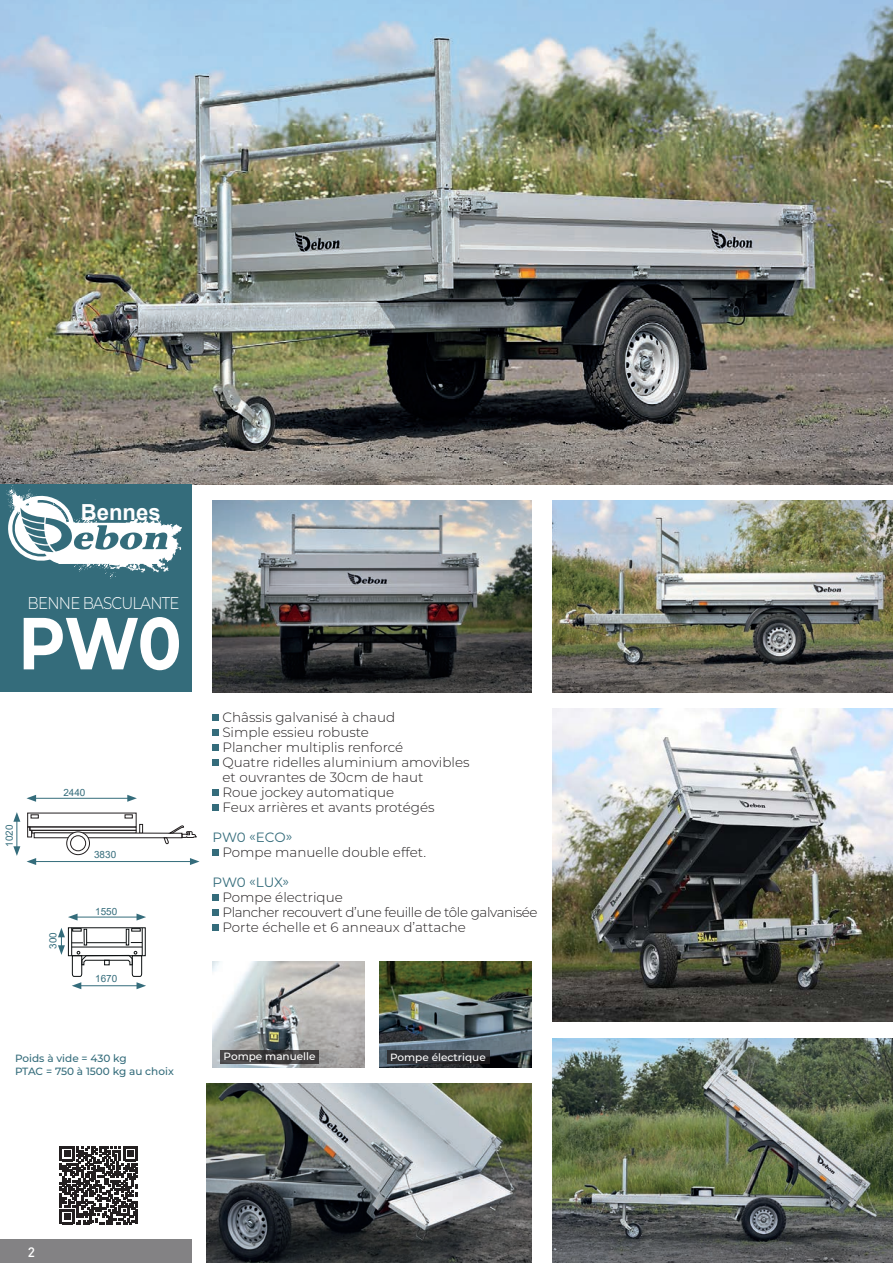
<style>
.page{position:relative;width:893px;height:1263px;background:#fff}
.page>*{position:absolute;margin:0;border:0;box-sizing:border-box;transform-origin:0 0}
.t1{font:700 73.5px "Montserrat";color:#fff;scale:.88 1}
.t2{font:700 22.05px "Arial";color:#fff}
.t3{font:300 17.1px "Montserrat";letter-spacing:-.05em;color:#fff;scale:.88 1}
.t4{font:300 13.5px/15px "Montserrat";color:#231f20}
.t5{font:13.5px "Montserrat";letter-spacing:-.015em;color:#346c7b}
.t6{font:500 13.5px "DIN";color:#fff}
.t7{font:500 10.5px/12.6px "Montserrat";color:#346c7b}
.t8{font:500 10.5px "Montserrat";color:#fff}
.t9{font:9.9px "Arial";color:#346c7b}
</style>
<div class="page">
<img style="left:0;top:0;width:893px;height:485px">
<img style="left:553px;top:708px;width:340px;height:314px">
<img style="left:206px;top:1083px;width:325px;height:180px">
<img style="left:553px;top:500px;width:340px;height:192px">
<img style="left:553px;top:1039px;width:340px;height:224px">
<img style="left:213px;top:961px;width:152px;height:107px">
<img style="left:213px;top:500px;width:318px;height:192px">
<svg style="left:213px;top:714px;width:6px;height:6px"></svg>
<svg style="left:213px;top:729px;width:6px;height:6px"></svg>
<svg style="left:213px;top:744px;width:6px;height:6px"></svg>
<svg style="left:213px;top:759px;width:6px;height:6px"></svg>
<svg style="left:213px;top:789px;width:6px;height:6px"></svg>
<svg style="left:213px;top:804px;width:6px;height:6px"></svg>
<svg style="left:213px;top:849px;width:6px;height:6px"></svg>
<svg style="left:213px;top:894px;width:6px;height:6px"></svg>
<svg style="left:213px;top:909px;width:6px;height:6px"></svg>
<svg style="left:213px;top:924px;width:6px;height:6px"></svg>
<div style="left:0;top:485px;width:191px;height:207px;background:#346c7b"></div>
<div style="left:0;top:1239px;width:191px;height:24px;background:#838284"></div>
<svg style="left:60px;top:1146px;width:78px;height:78px"></svg>
<img style="left:379px;top:961px;width:152px;height:106px">
<svg style="left:220px;top:1050px;width:99px;height:14px"></svg>
<svg style="left:387px;top:1050px;width:103px;height:14px"></svg>
<hr style="left:34px;top:798px;width:96px;height:1px;background:#346c7b">
<svg style="left:27px;top:795px;width:9px;height:7px"></svg>
<svg style="left:127px;top:795px;width:10px;height:7px"></svg>
<hr style="left:34px;top:861px;width:158px;height:1px;background:#346c7b">
<svg style="left:27px;top:858px;width:9px;height:7px"></svg>
<svg style="left:190px;top:858px;width:10px;height:7px"></svg>
<svg style="left:27px;top:824px;width:170px;height:20px"></svg>
<svg style="left:31px;top:814px;width:8px;height:4px"></svg>
<svg style="left:125px;top:814px;width:8px;height:4px"></svg>
<svg style="left:67px;top:832px;width:22px;height:23px"></svg>
<div style="left:66px;top:832px;width:24px;height:23px;border:1px solid #231f20;border-radius:50%"></div>
<div style="left:71px;top:836px;width:15px;height:15px;background:#fff;border-radius:50%"></div>
<div style="left:70px;top:835px;width:16px;height:16px;border:1px solid #231f20;border-radius:50%"></div>
<hr style="left:16px;top:819px;width:1px;height:30px;background:#346c7b">
<svg style="left:13px;top:846px;width:7px;height:10px"></svg>
<svg style="left:13px;top:812px;width:7px;height:10px"></svg>
<hr style="left:75px;top:917px;width:64px;height:1px;background:#346c7b">
<svg style="left:68px;top:913px;width:10px;height:7px"></svg>
<svg style="left:137px;top:913px;width:9px;height:7px"></svg>
<svg style="left:58px;top:928px;width:7px;height:27px"></svg>
<div style="left:68px;top:927px;width:78px;height:29px;border:1px solid #0c1011"></div>
<svg style="left:71px;top:928px;width:75px;height:61px"></svg>
<svg style="left:6px;top:485px;width:176px;height:94px"></svg>
<h2 class="t2" style="left:81px;top:497px;width:81px">Bennes</h2>
<p class="t3" style="left:28px;top:591px;width:174px">BENNE BASCULANTE</p>
<h1 class="t1" style="left:18px;top:590px;width:187px">PW0</h1>
<p class="t9" style="left:3px;top:847px;width:24px;rotate:-90deg">1020</p>
<p class="t9" style="left:63px;top:785px;width:24px">2440</p>
<p class="t9" style="left:46px;top:949px;width:18px;rotate:-90deg">300</p>
<p class="t9" style="left:94px;top:848px;width:24px">3830</p>
<p class="t9" style="left:95px;top:904px;width:24px">1550</p>
<p class="t9" style="left:95px;top:972px;width:24px">1670</p>
<p class="t7" style="left:15px;top:1052px;width:160px">Poids à vide = 430 kg<br>PTAC = 750 à 1500 kg au choix</p>
<p class="t4" style="left:222px;top:709px;width:249px">Châssis galvanisé à chaud<br>Simple essieu robuste<br>Plancher multiplis renforcé<br>Quatre ridelles aluminium amovibles et ouvrantes de 30cm de haut<br>Roue jockey automatique<br>Feux arrières et avants protégés</p>
<p class="t5" style="left:213px;top:827px;width:81px">PW0 «ECO»</p>
<p class="t4" style="left:222px;top:844px;width:205px">Pompe manuelle double effet.</p>
<p class="t5" style="left:213px;top:872px;width:78px">PW0 «LUX»</p>
<p class="t4" style="left:222px;top:889px;width:317px">Pompe électrique<br>Plancher recouvert d’une feuille de tôle galvanisée<br>Porte échelle et 6 anneaux d’attache</p>
<p class="t8" style="left:224px;top:1049px;width:93px">Pompe manuelle</p>
<p class="t8" style="left:390px;top:1050px;width:97px">Pompe électrique</p>
<p class="t6" style="left:28px;top:1243px;width:9px">2</p>
</div>
